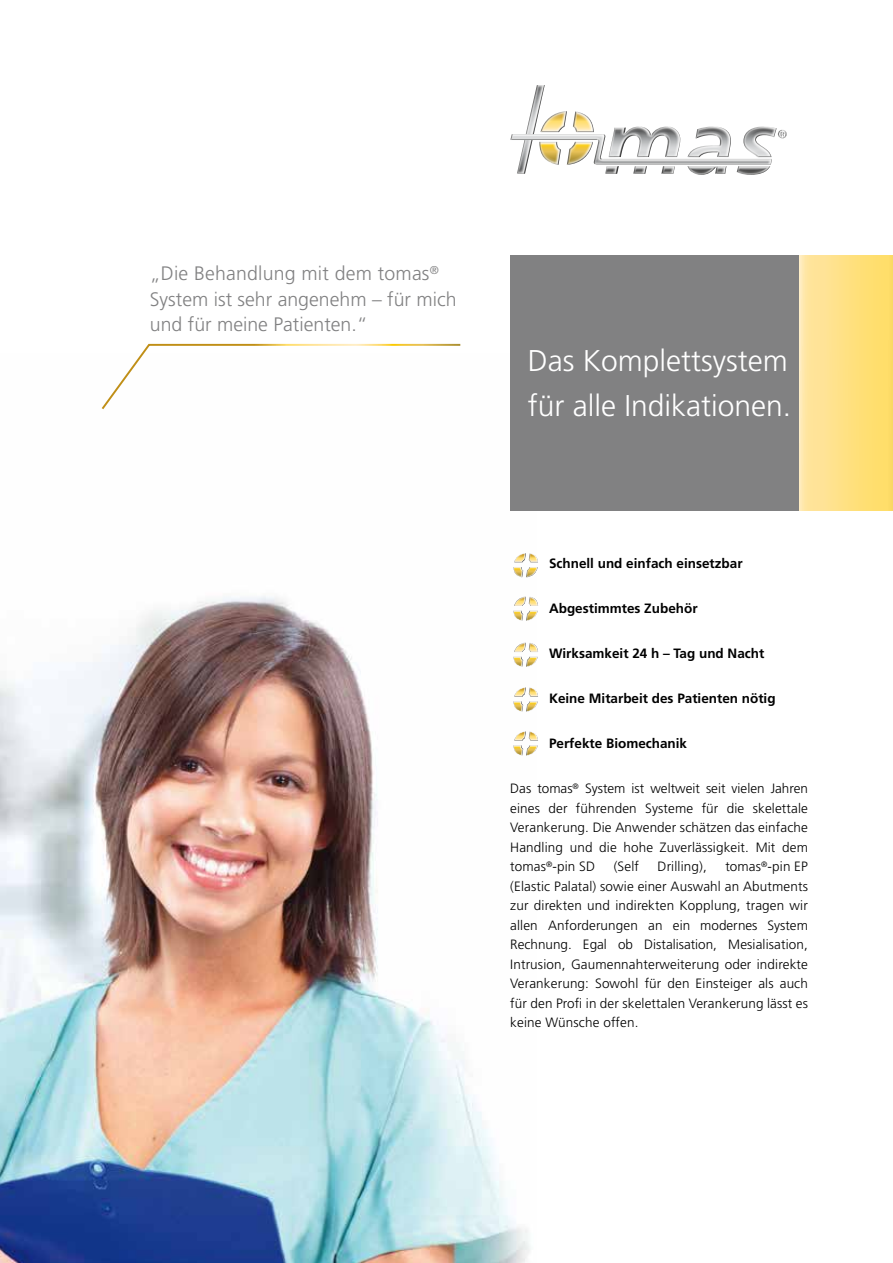
<style>
.page{position:relative;width:893px;height:1263px;background:#fff}
.page>*{position:absolute;margin:0;border:0;box-sizing:border-box;transform-origin:0 0}
.t1{font:300 30px/45px "Frutiger LT Std";color:#fff}
.t2{font:300 19.5px/25.5px "Frutiger LT Std";color:#818182}
.t3{font:300 13.5px/19.5px "Frutiger LT Std";letter-spacing:.01em;color:#000;text-align:justify}
.t4{font:700 13.5px "Frutiger LT Std";color:#000}
</style>
<div class="page">
<img style="left:0;top:510px;width:537px;height:753px">
<div style="left:510px;top:255px;width:298px;height:255px;background:#818182"></div>
<svg style="left:517px;top:85px;width:270px;height:90px"></svg>
<svg style="left:510px;top:134px;width:263px;height:31px"></svg>
<div style="left:510px;top:553px;width:32px;height:24px;background:#fff"></div>
<svg style="left:514px;top:553px;width:24px;height:24px"></svg>
<div style="left:510px;top:596px;width:32px;height:25px;background:#fff"></div>
<svg style="left:514px;top:596px;width:24px;height:25px"></svg>
<div style="left:510px;top:642px;width:32px;height:25px;background:#fff"></div>
<svg style="left:514px;top:642px;width:24px;height:25px"></svg>
<div style="left:510px;top:687px;width:32px;height:25px;background:#fff"></div>
<svg style="left:514px;top:687px;width:24px;height:25px"></svg>
<div style="left:510px;top:731px;width:32px;height:25px;background:#fff"></div>
<svg style="left:514px;top:731px;width:24px;height:25px"></svg>
<svg style="left:101px;top:343px;width:360px;height:67px"></svg>
<div style="left:799px;top:255px;width:94px;height:255px;background:linear-gradient(to right,#ffe6a7,#fedc62)"></div>
<h2 class="t2" style="left:150px;top:261px;width:308px">„Die Behandlung mit dem tomas<sup>®<br></sup>System ist sehr angenehm – für mich und für meine Patienten.“</h2>
<h1 class="t1" style="left:528px;top:339px;width:265px">Das Komplettsystem für alle Indikationen.</h1>
<p class="t4" style="left:549px;top:555px;width:195px">Schnell und einfach einsetzbar</p>
<p class="t4" style="left:549px;top:600px;width:150px">Abgestimmtes Zubehör</p>
<p class="t4" style="left:549px;top:645px;width:217px">Wirksamkeit 24 h – Tag und Nacht</p>
<p class="t4" style="left:549px;top:690px;width:228px">Keine Mitarbeit des Patienten nötig</p>
<p class="t4" style="left:549px;top:735px;width:140px">Perfekte Biomechanik</p>
<p class="t3" style="left:510px;top:779px;width:299px">Das tomas<sup>®</sup> System ist weltweit seit vielen Jahren eines der führenden Systeme für die skelettale Verankerung. Die Anwender schätzen das einfache Handling und die hohe Zuverlässigkeit. Mit dem tomas<sup>®</sup>-pin SD</p>
<p class="t3" style="left:614px;top:857px;width:27px">(Self</p>
<p class="t3" style="left:657px;top:857px;width:51px">Drilling),</p>
<p class="t3" style="left:510px;top:857px;width:299px;text-indent:215px">tomas<sup>®</sup>-pin EP (Elastic Palatal) sowie einer Auswahl an Abutments zur direkten und indirekten Kopplung, tragen wir allen Anforderungen an ein modernes System Rechnung. Egal ob Distalisation, Mesialisation, Intrusion, Gaumennahterweiterung oder indirekte Verankerung: Sowohl für den Einsteiger als auch für den Profi in der skelettalen Verankerung lässt es keine Wünsche offen.</p>
</div>
